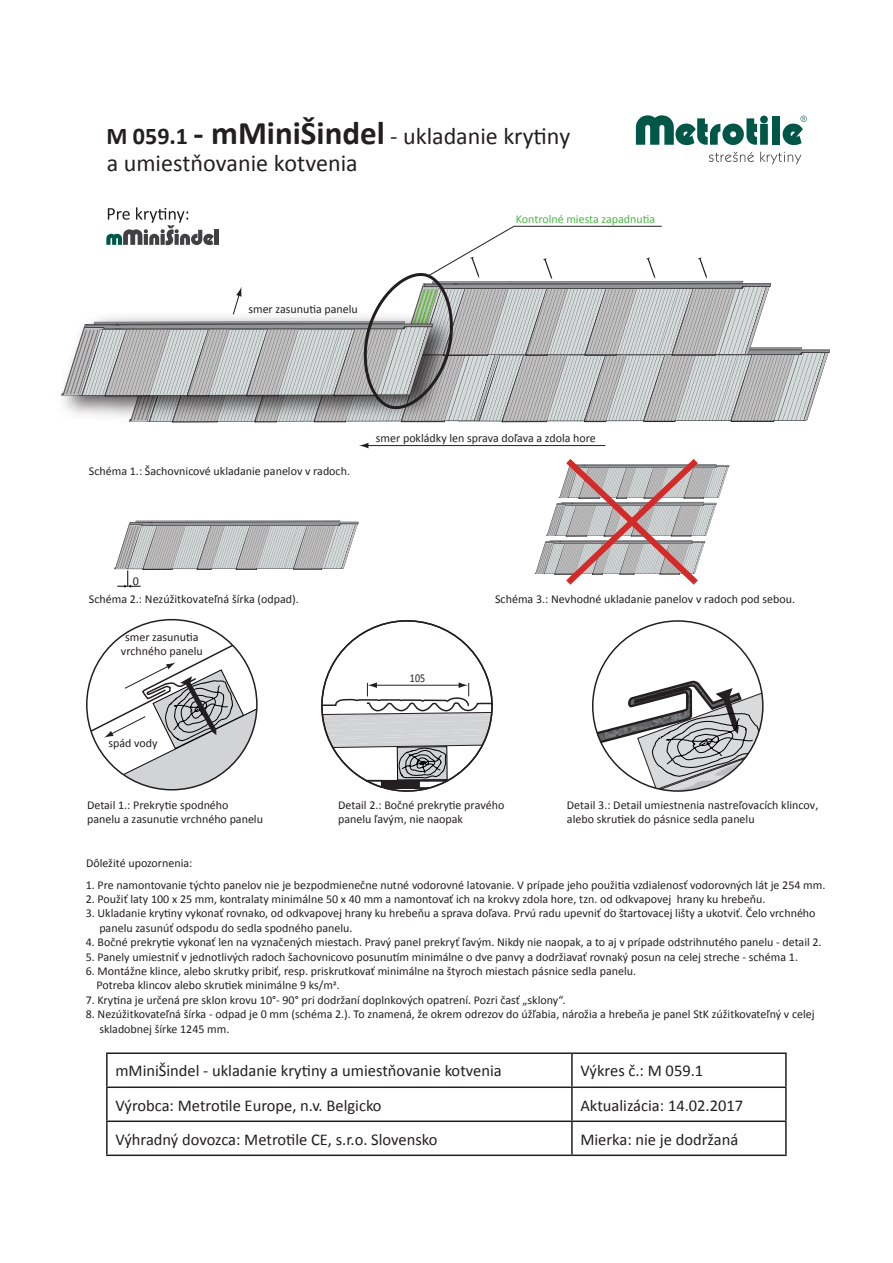
<style>
.page{position:relative;width:893px;height:1263px;background:#fff}
.page>*{position:absolute;margin:0;border:0;box-sizing:border-box;transform-origin:0 0}
.t1{font:24px "Calibri";color:#231f20}
.t2{font:16.5px/34px "Calibri";color:#231f20}
.t3{font:12px/14.4px "Calibri";color:#231f20}
.t4{font:12px "Calibri";color:#4db748}
.t5{font:12px "Calibri";color:#231f20;scale:.83 1}
.s1{font-weight:700}
.s2{font-weight:700;font-size:33px}
</style>
<div class="page">
<hr style="left:367px;top:445px;width:238px;height:1px;background:#231f20">
<svg style="left:359px;top:443px;width:9px;height:5px"></svg>
<hr style="left:106px;top:1052px;width:466px;height:2px;background:#231f20">
<hr style="left:106px;top:1054px;width:2px;height:32px;background:#231f20">
<hr style="left:572px;top:1052px;width:215px;height:2px;background:#231f20">
<hr style="left:571px;top:1054px;width:2px;height:32px;background:#231f20">
<hr style="left:785px;top:1054px;width:2px;height:32px;background:#231f20">
<hr style="left:106px;top:1086px;width:466px;height:2px;background:#231f20">
<hr style="left:106px;top:1088px;width:2px;height:32px;background:#231f20">
<hr style="left:572px;top:1086px;width:215px;height:2px;background:#231f20">
<hr style="left:571px;top:1088px;width:2px;height:32px;background:#231f20">
<hr style="left:785px;top:1088px;width:2px;height:32px;background:#231f20">
<hr style="left:106px;top:1120px;width:466px;height:2px;background:#231f20">
<hr style="left:106px;top:1122px;width:2px;height:32px;background:#231f20">
<hr style="left:572px;top:1120px;width:215px;height:2px;background:#231f20">
<hr style="left:571px;top:1122px;width:2px;height:32px;background:#231f20">
<hr style="left:785px;top:1122px;width:2px;height:32px;background:#231f20">
<hr style="left:106px;top:1154px;width:466px;height:2px;background:#231f20">
<hr style="left:572px;top:1154px;width:215px;height:2px;background:#231f20">
<svg style="left:87px;top:634px;width:170px;height:156px"></svg>
<svg style="left:636px;top:115px;width:132px;height:30px"></svg>
<div style="left:772px;top:116px;width:8px;height:29px;background:#005747"></div>
<svg style="left:783px;top:116px;width:24px;height:29px"></svg>
<svg style="left:709px;top:152px;width:45px;height:10px"></svg>
<svg style="left:760px;top:152px;width:41px;height:12px"></svg>
<svg style="left:593px;top:637px;width:168px;height:154px"></svg>
<svg style="left:321px;top:620px;width:172px;height:172px"></svg>
<svg style="left:61px;top:207px;width:769px;height:216px"></svg>
<div style="left:214px;top:230px;width:5px;height:15px;background:#414042"></div>
<svg style="left:535px;top:459px;width:194px;height:126px"></svg>
<svg style="left:114px;top:520px;width:245px;height:68px"></svg>
<h1 class="t1" style="left:106px;top:121px;width:465px"><span class="s1">M 059.1</span> <span class="s2">- mMiniŠindel</span> - ukladanie krytiny</h1>
<h1 class="t1" style="left:107px;top:148px;width:253px">a umiestňovanie kotvenia</h1>
<p class="t3" style="left:248px;top:302px;width:111px">smer zasunutia panelu</p>
<p class="t4" style="left:516px;top:211px;width:141px">Kontrolné miesta zapadnutia</p>
<p class="t3" style="left:89px;top:464px;width:263px">Schéma 1.: Šachovnicové ukladanie panelov v radoch.</p>
<p class="t3" style="left:376px;top:430px;width:222px">smer pokládky len sprava doľava a zdola hore</p>
<p class="t3" style="left:133px;top:574px;width:8px">0</p>
<p class="t3" style="left:89px;top:592px;width:211px">Schéma 2.: Nezúžitkovateľná šírka (odpad).</p>
<p class="t3" style="left:121px;top:629px;width:83px;text-align:center">smer zasunutia vrchného panelu</p>
<p class="t3" style="left:109px;top:735px;width:51px">spád vody</p>
<p class="t5" style="left:410px;top:671px;width:20px">105</p>
<p class="t3" style="left:495px;top:592px;width:302px">Schéma 3.: Nevhodné ukladanie panelov v radoch pod sebou.</p>
<p class="t3" style="left:87px;top:797px;width:177px">Detail 1.: Prekrytie spodného panelu a zasunutie vrchného panelu</p>
<p class="t3" style="left:338px;top:797px;width:168px">Detail 2.: Bočné prekrytie pravého panelu ľavým, nie naopak</p>
<p class="t3" style="left:567px;top:797px;width:253px">Detail 3.: Detail umiestnenia nastreľovacích klincov, alebo skrutiek do pásnice sedla panelu</p>
<p class="t3" style="left:86px;top:856px;width:108px">Dôležité upozornenia:</p>
<p class="t3" style="left:86px;top:877px;width:741px">1. Pre namontovanie týchto panelov nie je bezpodmienečne nutné vodorovné latovanie. V prípade jeho použitia vzdialenosť vodorovných lát je 254 mm.</p>
<p class="t3" style="left:86px;top:892px;width:681px">2. Použiť laty 100 x 25 mm, kontralaty minimálne 50 x 40 mm a namontovať ich na krokvy zdola hore, tzn. od odkvapovej hrany ku hrebeňu.</p>
<p class="t3" style="left:99px;top:906px;width:718px;text-indent:-14px">3. Ukladanie krytiny vykonať rovnako, od odkvapovej hrany ku hrebeňu a sprava doľava. Prvú radu upevniť do štartovacej lišty a ukotviť. Čelo vrchného panelu zasunúť odspodu do sedla spodného panelu.</p>
<p class="t3" style="left:86px;top:935px;width:737px">4. Bočné prekrytie vykonať len na vyznačených miestach. Pravý panel prekryť ľavým. Nikdy nie naopak, a to aj v prípade odstrihnutého panelu - detail 2.</p>
<p class="t3" style="left:86px;top:949px;width:714px">5. Panely umiestniť v jednotlivých radoch šachovnicovo posunutím minimálne o dve panvy a dodržiavať rovnaký posun na celej streche - schéma 1.</p>
<p class="t3" style="left:97px;top:964px;width:541px;text-indent:-11px">6. Montážne klince, alebo skrutky pribiť, resp. priskrutkovať minimálne na štyroch miestach pásnice sedla panelu.<br>Potreba klincov alebo skrutiek minimálne 9 ks/m2.</p>
<p class="t3" style="left:86px;top:993px;width:481px">7. Krytina je určená pre sklon krovu 10°- 90° pri dodržaní doplnkových opatrení. Pozri časť „sklony“.</p>
<p class="t3" style="left:99px;top:1007px;width:717px;text-indent:-14px">8. Nezúžitkovateľná šírka - odpad je 0 mm (schéma 2.). To znamená, že okrem odrezov do úžľabia, nárožia a hrebeňa je panel StK zúžitkovateľný v celej skladobnej šírke 1245 mm.</p>
<h2 class="t2" style="left:115px;top:1054px;width:388px">mMiniŠindel - ukladanie krytiny a umiestňovanie kotvenia<br>Výrobca: Metrotile Europe, n.v. Belgicko<br>Výhradný dovozca: Metrotile CE, s.r.o. Slovensko</h2>
<h2 class="t2" style="left:580px;top:1054px;width:164px">Výkres č.: M 059.1<br>Aktualizácia: 14.02.2017<br>Mierka: nie je dodržaná</h2>
</div>
